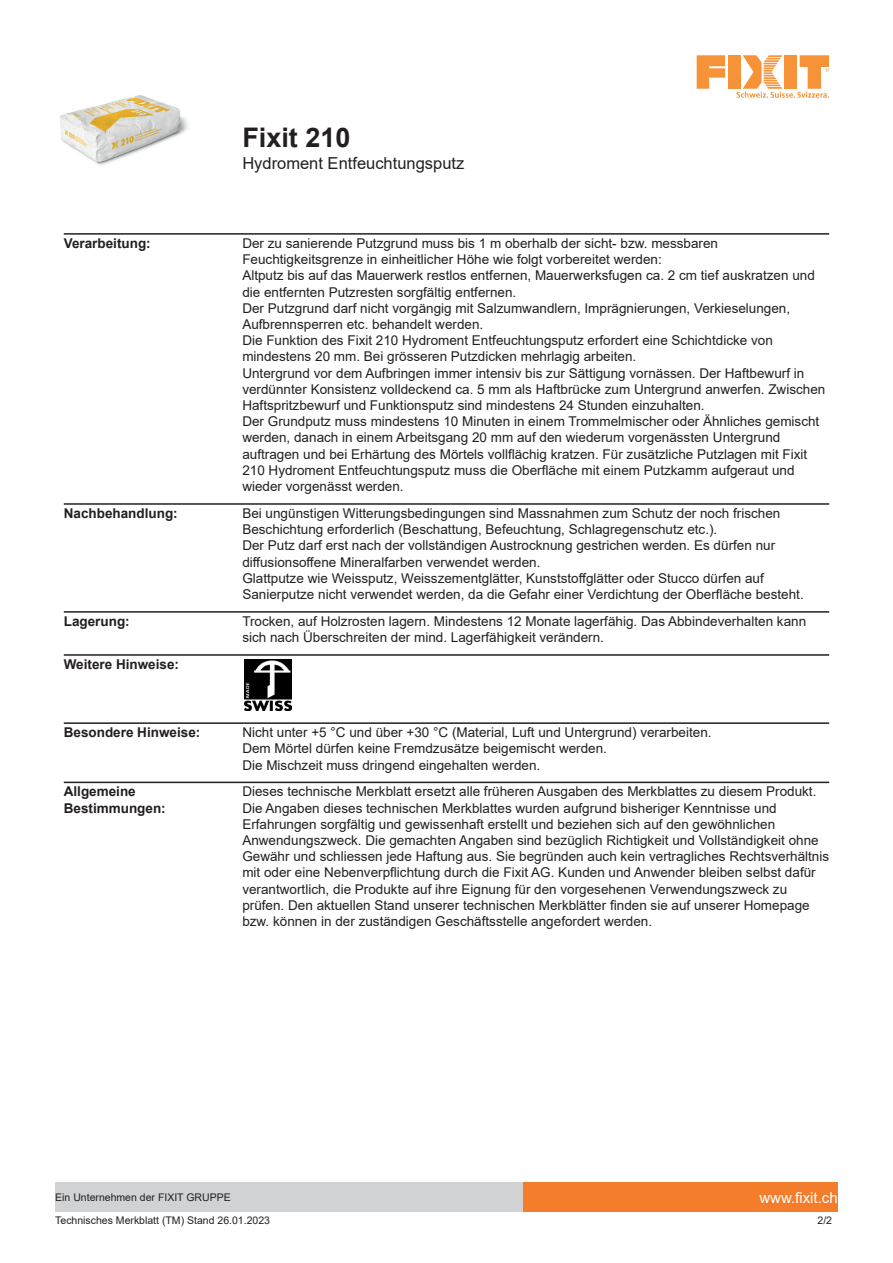
<style>
.page{position:relative;width:893px;height:1263px;background:#fff}
.page>*{position:absolute;margin:0;border:0;box-sizing:border-box;transform-origin:0 0}
.t1{font:700 27px "Arial";color:#231f20}
.t2{font:16.5px "Arial";color:#231f20}
.t3{font:15px "Arial";color:#fff}
.t4{font:13.5px/16.2px "Arial";color:#231f20}
.t5{font:700 13.5px/16.2px "Arial";color:#231f20}
.t6{font:10.5px "Arial";color:#231f20}
</style>
<div class="page">
<img style="left:60px;top:95px;width:128px;height:70px">
<svg style="left:697px;top:55px;width:28px;height:34px"></svg>
<div style="left:728px;top:55px;width:12px;height:34px;background:#f69237"></div>
<svg style="left:737px;top:55px;width:92px;height:43px"></svg>
<div style="left:523px;top:1182px;width:315px;height:30px;background:#f47d2c"></div>
<div style="left:55px;top:1182px;width:468px;height:30px;background:#d1d2d4"></div>
<hr style="left:64px;top:233px;width:765px;height:2px;background:#231f20">
<hr style="left:64px;top:503px;width:765px;height:2px;background:#231f20">
<hr style="left:64px;top:611px;width:765px;height:2px;background:#231f20">
<hr style="left:64px;top:654px;width:765px;height:2px;background:#231f20">
<img style="left:245px;top:659px;width:46px;height:51px">
<hr style="left:64px;top:722px;width:765px;height:2px;background:#231f20">
<hr style="left:64px;top:782px;width:765px;height:1px;background:#231f20">
<h1 class="t1" style="left:242px;top:119px;width:110px">Fixit 210</h1>
<p class="t2" style="left:242px;top:152px;width:223px">Hydroment Entfeuchtungsputz</p>
<p class="t5" style="left:64px;top:235px;width:89px">Verarbeitung:</p>
<p class="t4" style="left:242px;top:235px;width:584px">Der zu sanierende Putzgrund muss bis 1 m oberhalb der sicht- bzw. messbaren Feuchtigkeitsgrenze in einheitlicher Höhe wie folgt vorbereitet werden:<br>Altputz bis auf das Mauerwerk restlos entfernen, Mauerwerksfugen ca. 2 cm tief auskratzen und die entfernten Putzresten sorgfältig entfernen.<br>Der Putzgrund darf nicht vorgängig mit Salzumwandlern, Imprägnierungen, Verkieselungen, Aufbrennsperren etc. behandelt werden.<br>Die Funktion des Fixit 210 Hydroment Entfeuchtungsputz erfordert eine Schichtdicke von mindestens 20 mm. Bei grösseren Putzdicken mehrlagig arbeiten.<br>Untergrund vor dem Aufbringen immer intensiv bis zur Sättigung vornässen. Der Haftbewurf in verdünnter Konsistenz volldeckend ca. 5 mm als Haftbrücke zum Untergrund anwerfen. Zwischen Haftspritzbewurf und Funktionsputz sind mindestens 24 Stunden einzuhalten.<br>Der Grundputz muss mindestens 10 Minuten in einem Trommelmischer oder Ähnliches gemischt werden, danach in einem Arbeitsgang 20 mm auf den wiederum vorgenässten Untergrund auftragen und bei Erhärtung des Mörtels vollflächig kratzen. Für zusätzliche Putzlagen mit Fixit 210 Hydroment Entfeuchtungsputz muss die Oberfläche mit einem Putzkamm aufgeraut und wieder vorgenässt werden.</p>
<p class="t5" style="left:64px;top:505px;width:116px">Nachbehandlung:</p>
<p class="t4" style="left:242px;top:505px;width:563px">Bei ungünstigen Witterungsbedingungen sind Massnahmen zum Schutz der noch frischen Beschichtung erforderlich (Beschattung, Befeuchtung, Schlagregenschutz etc.).<br>Der Putz darf erst nach der vollständigen Austrocknung gestrichen werden. Es dürfen nur diffusionsoffene Mineralfarben verwendet werden.<br>Glattputze wie Weissputz, Weisszementglätter, Kunststoffglätter oder Stucco dürfen auf Sanierputze nicht verwendet werden, da die Gefahr einer Verdichtung der Oberfläche besteht.</p>
<p class="t5" style="left:64px;top:613px;width:68px">Lagerung:</p>
<p class="t4" style="left:242px;top:613px;width:565px">Trocken, auf Holzrosten lagern. Mindestens 12 Monate lagerfähig. Das Abbindeverhalten kann sich nach Überschreiten der mind. Lagerfähigkeit verändern.</p>
<p class="t5" style="left:64px;top:656px;width:117px">Weitere Hinweise:</p>
<p class="t5" style="left:64px;top:724px;width:138px">Besondere Hinweise:</p>
<p class="t4" style="left:242px;top:724px;width:471px">Nicht unter +5 °C und über +30 °C (Material, Luft und Untergrund) verarbeiten.<br>Dem Mörtel dürfen keine Fremdzusätze beigemischt werden.<br>Die Mischzeit muss dringend eingehalten werden.</p>
<p class="t5" style="left:64px;top:784px;width:104px">Allgemeine<br>Bestimmungen:</p>
<p class="t4" style="left:242px;top:783px;width:588px">Dieses technische Merkblatt ersetzt alle früheren Ausgaben des Merkblattes zu diesem Produkt.<br>Die Angaben dieses technischen Merkblattes wurden aufgrund bisheriger Kenntnisse und Erfahrungen sorgfältig und gewissenhaft erstellt und beziehen sich auf den gewöhnlichen Anwendungszweck. Die gemachten Angaben sind bezüglich Richtigkeit und Vollständigkeit ohne Gewähr und schliessen jede Haftung aus. Sie begründen auch kein vertragliches Rechtsverhältnis mit oder eine Nebenverpflichtung durch die Fixit AG. Kunden und Anwender bleiben selbst dafür verantwortlich, die Produkte auf ihre Eignung für den vorgesehenen Verwendungszweck zu prüfen. Den aktuellen Stand unserer technischen Merkblätter finden sie auf unserer Homepage bzw. können in der zuständigen Geschäftsstelle angefordert werden.</p>
<p class="t6" style="left:55px;top:1190px;width:177px">Ein Unternehmen der FIXIT GRUPPE</p>
<p class="t3" style="left:759px;top:1187px;width:80px">www.fixit.ch</p>
<p class="t6" style="left:55px;top:1213px;width:216px">Technisches Merkblatt (TM) Stand 26.01.2023</p>
<p class="t6" style="left:817px;top:1213px;width:16px">2/2</p>
</div>
